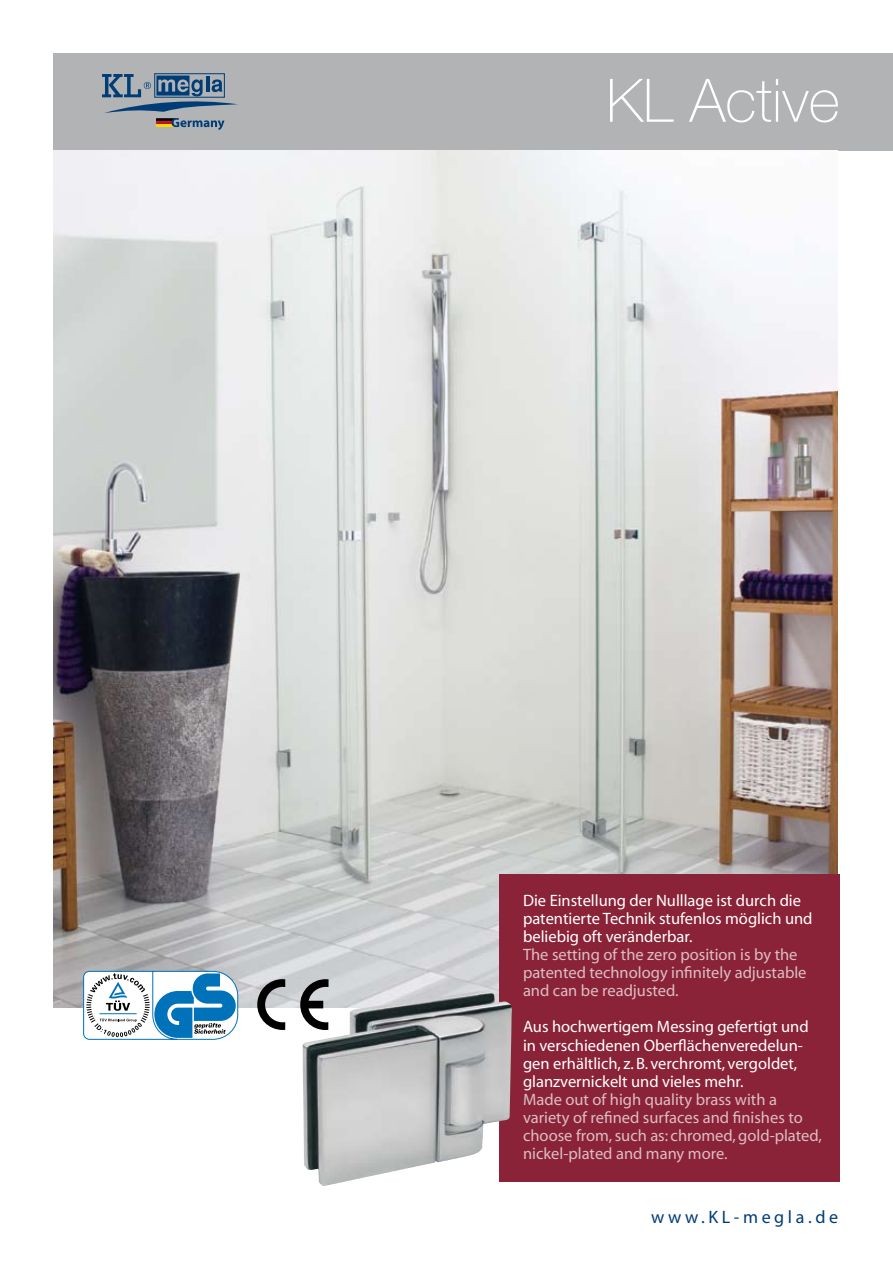
<style>
.page{position:relative;width:893px;height:1263px;background:#fff}
.page>*{position:absolute;margin:0;border:0;box-sizing:border-box;transform-origin:0 0}
.t1{font:100 60px "Helvetica Neue";color:#fff}
.t2{font:18px "Myriad";letter-spacing:.2em;color:#003c76}
.t3{font:16.5px/18px "Myriad";color:#fff}
.t4{font:16.5px/18px "Myriad";color:#dcbdc3}
</style>
<div class="page">
<div style="left:53px;top:53px;width:840px;height:98px;background:#b1b3b4"></div>
<div style="left:154px;top:73px;width:71px;height:25px;border:1px solid #003c76"></div>
<svg style="left:102px;top:74px;width:135px;height:56px"></svg>
<img style="left:53px;top:151px;width:785px;height:857px">
<div style="left:500px;top:874px;width:340px;height:308px;background:#8a2337"></div>
<svg style="left:83px;top:971px;width:155px;height:69px"></svg>
<hr style="left:100px;top:1013px;width:37px;height:1px;background:#0072ba">
<svg style="left:300px;top:979px;width:29px;height:35px"></svg>
<svg style="left:257px;top:979px;width:28px;height:51px"></svg>
<img style="left:302px;top:990px;width:183px;height:196px">
<h1 class="t1" style="left:606px;top:66px;width:235px">KL Active</h1>
<p class="t3" style="left:523px;top:893px;width:291px">Die Einstellung der Nulllage ist durch die patentierte Technik stufenlos möglich und beliebig oft veränderbar.</p>
<p class="t4" style="left:523px;top:947px;width:285px">The setting of the zero position is by the patented technology infinitely adjustable and can be readjusted.</p>
<p class="t3" style="left:523px;top:1019px;width:287px">Aus hochwertigem Messing gefertigt und in verschiedenen Oberflächenveredelun&shy;gen erhältlich, z. B. verchromt, vergoldet, glanzvernickelt und vieles mehr.</p>
<p class="t4" style="left:523px;top:1091px;width:300px">Made out of high quality brass with a variety of refined surfaces and finishes to choose from, such as: chromed, gold-plated, nickel-plated and many more.</p>
<p class="t2" style="left:651px;top:1208px;width:188px">www.KL-megla.de</p>
</div>
